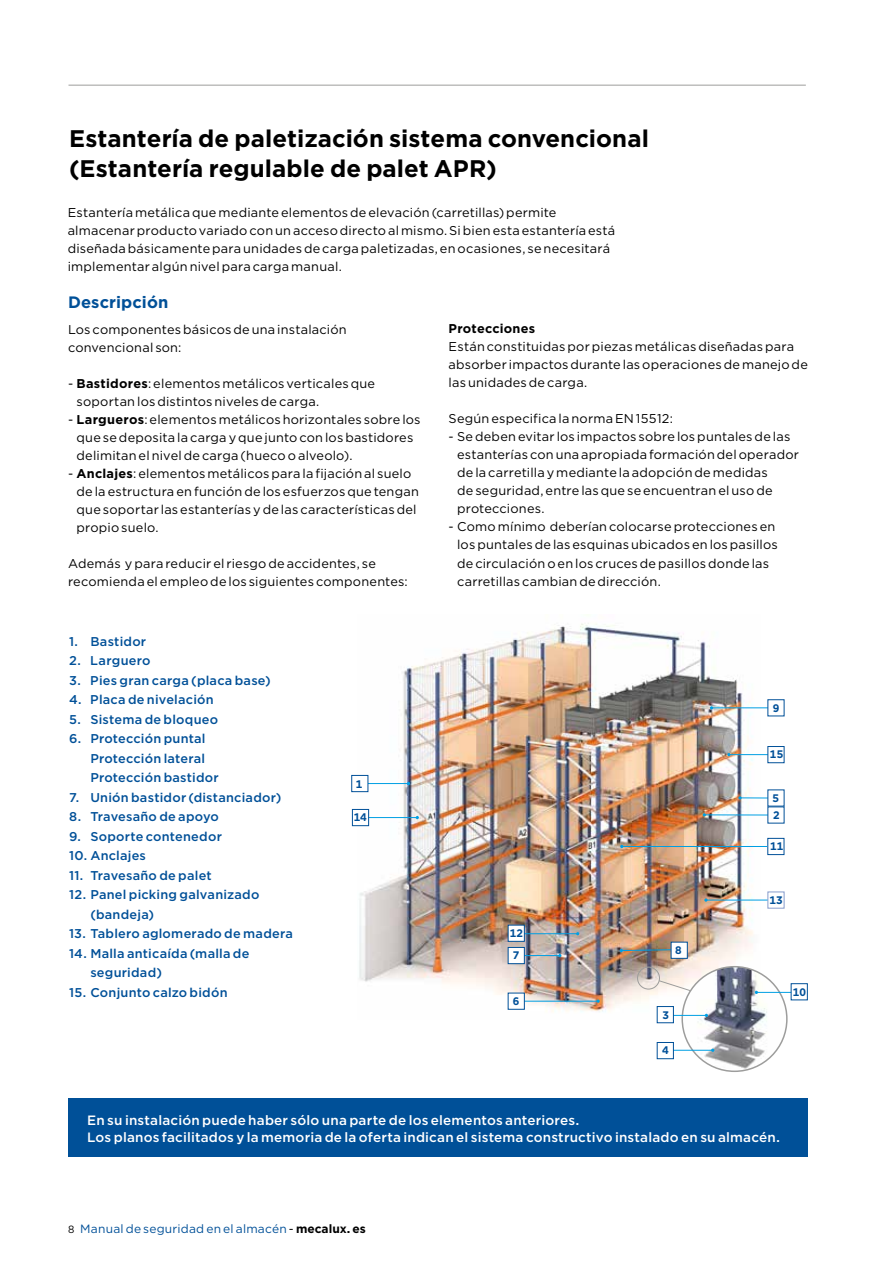
<style>
.page{position:relative;width:893px;height:1263px;background:#fff}
.page>*{position:absolute;margin:0;border:0;box-sizing:border-box;transform-origin:0 0}
.t1{font:700 24px/30px "Gotham";letter-spacing:.005em;color:#000}
.t2{font:700 16.5px "Gotham";letter-spacing:.005em;color:#005098}
.t3{font:500 13.5px/17.2px "Gotham";letter-spacing:.015em;color:#fff}
.t4{font:12.75px/18px "Gotham";letter-spacing:.015em;color:#000}
.t5{font:500 12.75px/19.5px "Gotham";letter-spacing:.02em;color:#005098}
.t6{font:700 12.75px "Gotham";letter-spacing:.015em;color:#000}
.t7{font:12px "Gotham";letter-spacing:.02em;color:#005098}
.t8{font:700 10.95px "Gotham";letter-spacing:.01em;color:#005098}
.s1{font-weight:700}
.s2{font-size:10.5px;color:#000}
.s3{color:#000}
.s4{font-weight:700;color:#000}
</style>
<div class="page">
<hr style="left:68px;top:85px;width:738px;height:1px;background:#9d9d9c">
<div style="left:69px;top:1098px;width:739px;height:59px;background:#005098"></div>
<img style="left:357px;top:623px;width:403px;height:397px">
<hr style="left:368px;top:817px;width:49px;height:1px;background:#009fe3">
<div style="left:352px;top:809px;width:17px;height:17px;background:#fff;border:1px solid #005098"></div>
<hr style="left:367px;top:783px;width:41px;height:1px;background:#009fe3">
<div style="left:351px;top:775px;width:17px;height:17px;background:#fff;border:1px solid #005098"></div>
<hr style="left:524px;top:955px;width:36px;height:1px;background:#009fe3">
<div style="left:508px;top:947px;width:17px;height:17px;background:#fff;border:1px solid #005098"></div>
<hr style="left:524px;top:1001px;width:74px;height:1px;background:#009fe3">
<svg style="left:596px;top:999px;width:4px;height:4px"></svg>
<div style="left:508px;top:993px;width:17px;height:16px;background:#fff;border:1px solid #005098"></div>
<hr style="left:524px;top:933px;width:54px;height:1px;background:#009fe3">
<div style="left:508px;top:925px;width:17px;height:16px;background:#fff;border:1px solid #005098"></div>
<hr style="left:729px;top:754px;width:39px;height:1px;background:#009fe3">
<div style="left:768px;top:746px;width:16px;height:17px;background:#fff;border:1px solid #005098"></div>
<hr style="left:706px;top:900px;width:62px;height:1px;background:#009fe3">
<hr style="left:711px;top:707px;width:57px;height:1px;background:#009fe3">
<hr style="left:704px;top:814px;width:64px;height:1px;background:#009fe3">
<svg style="left:738px;top:796px;width:30px;height:3px"></svg>
<svg style="left:620px;top:949px;width:51px;height:3px"></svg>
<div style="left:671px;top:942px;width:16px;height:16px;background:#fff"></div>
<div style="left:768px;top:838px;width:16px;height:17px;background:#fff;border:1px solid #005098"></div>
<hr style="left:622px;top:846px;width:145px;height:1px;background:#009fe3">
<div style="left:637px;top:967px;width:23px;height:22px;border:1px solid #9d9d9c;border-radius:50%"></div>
<svg style="left:658px;top:980px;width:41px;height:18px"></svg>
<img style="left:682px;top:967px;width:105px;height:104px;border-radius:52px">
<div style="left:681px;top:966px;width:107px;height:106px;border:2px solid #9d9d9c;border-radius:50%"></div>
<hr style="left:666px;top:1015px;width:40px;height:1px;background:#009fe3">
<div style="left:657px;top:1006px;width:17px;height:17px;background:#fff;border:1px solid #005098"></div>
<hr style="left:666px;top:1050px;width:47px;height:1px;background:#009fe3">
<div style="left:657px;top:1042px;width:17px;height:17px;background:#fff;border:1px solid #005098"></div>
<hr style="left:756px;top:992px;width:45px;height:1px;background:#009fe3">
<div style="left:791px;top:983px;width:16px;height:17px;background:#fff;border:1px solid #005098"></div>
<h1 class="t1" style="left:69px;top:124px;width:581px">Estantería de paletización sistema convencional (Estantería regulable de palet APR)</h1>
<p class="t4" style="left:68px;top:203px;width:549px">Estantería metálica que mediante elementos de elevación (carretillas) permite almacenar producto variado con un acceso directo al mismo. Si bien esta estantería está diseñada básicamente para unidades de carga paletizadas, en ocasiones, se necesitará implementar algún nivel para carga manual.</p>
<p class="t2" style="left:68px;top:291px;width:102px">Descripción</p>
<p class="t4" style="left:68px;top:320px;width:280px">Los componentes básicos de una instalación convencional son:</p>
<p class="t4" style="left:77px;top:374px;width:300px;text-indent:-9px">- <span class="s1">Bastidores</span>: elementos metálicos verticales que soportan los distintos niveles de carga.</p>
<p class="t4" style="left:77px;top:410px;width:346px;text-indent:-9px">- <span class="s1">Largueros</span>: elementos metálicos horizontales sobre los que se deposita la carga y que junto con los bastidores delimitan el nivel de carga (hueco o alveolo).</p>
<p class="t4" style="left:77px;top:464px;width:344px;text-indent:-9px">- <span class="s1">Anclajes</span>: elementos metálicos para la fijación al suelo de la estructura en función de los esfuerzos que tengan que soportar las estanterías y de las características del propio suelo.</p>
<p class="t4" style="left:68px;top:554px;width:341px">Además y para reducir el riesgo de accidentes, se recomienda el empleo de los siguientes componentes:</p>
<p class="t5" style="left:69px;top:631px;width:79px">1. Bastidor</p>
<p class="t5" style="left:69px;top:651px;width:83px">2. Larguero</p>
<p class="t5" style="left:69px;top:670px;width:203px">3. Pies gran carga (placa base)</p>
<p class="t5" style="left:69px;top:690px;width:146px">4. Placa de nivelación</p>
<p class="t5" style="left:69px;top:709px;width:151px">5. Sistema de bloqueo</p>
<p class="t5" style="left:90px;top:729px;width:130px;text-indent:-21px">6. Protección puntal<br>Protección lateral<br>Protección bastidor</p>
<p class="t5" style="left:69px;top:787px;width:214px">7. Unión bastidor (distanciador)</p>
<p class="t5" style="left:69px;top:807px;width:151px">8. Travesaño de apoyo</p>
<p class="t5" style="left:69px;top:826px;width:154px">9. Soporte contenedor</p>
<p class="t5" style="left:69px;top:846px;width:78px">10. Anclajes</p>
<p class="t5" style="left:69px;top:865px;width:144px">11. Travesaño de palet</p>
<p class="t5" style="left:90px;top:885px;width:171px;text-indent:-21px">12. Panel picking galvanizado (bandeja)</p>
<p class="t5" style="left:69px;top:924px;width:225px">13. Tablero aglomerado de madera</p>
<p class="t5" style="left:90px;top:943px;width:161px;text-indent:-21px">14. Malla anticaída (malla de seguridad)</p>
<p class="t5" style="left:69px;top:982px;width:160px">15. Conjunto calzo bidón</p>
<p class="t8" style="left:356px;top:777px;width:8px">1</p>
<p class="t8" style="left:354px;top:810px;width:15px">14</p>
<p class="t6" style="left:449px;top:320px;width:88px">Protecciones</p>
<p class="t4" style="left:449px;top:338px;width:361px">Están constituidas por piezas metálicas diseñadas para absorber impactos durante las operaciones de manejo de las unidades de carga.</p>
<p class="t4" style="left:449px;top:410px;width:226px">Según especifica la norma EN 15512:</p>
<p class="t4" style="left:457px;top:428px;width:343px;text-indent:-9px">- Se deben evitar los impactos sobre los puntales de las estanterías con una apropiada formación del operador de la carretilla y mediante la adopción de medidas<br>de seguridad, entre las que se encuentran el uso de protecciones.</p>
<p class="t4" style="left:457px;top:518px;width:322px;text-indent:-9px">- Como mínimo deberían colocarse protecciones en los puntales de las esquinas ubicados en los pasillos de circulación o en los cruces de pasillos donde las carretillas cambian de dirección.</p>
<p class="t8" style="left:773px;top:701px;width:8px">9</p>
<p class="t8" style="left:770px;top:747px;width:15px">15</p>
<p class="t8" style="left:772px;top:791px;width:8px">5</p>
<p class="t8" style="left:773px;top:808px;width:8px">2</p>
<p class="t8" style="left:770px;top:839px;width:15px">11</p>
<p class="t8" style="left:510px;top:926px;width:15px">12</p>
<p class="t8" style="left:513px;top:948px;width:8px">7</p>
<p class="t8" style="left:513px;top:994px;width:8px">6</p>
<p class="t8" style="left:675px;top:942px;width:8px">8</p>
<p class="t8" style="left:662px;top:1008px;width:8px">3</p>
<p class="t8" style="left:662px;top:1043px;width:8px">4</p>
<p class="t8" style="left:769px;top:893px;width:15px">13</p>
<p class="t8" style="left:793px;top:985px;width:15px">10</p>
<p class="t3" style="left:87px;top:1111px;width:694px">En su instalación puede haber sólo una parte de los elementos anteriores.<br>Los planos facilitados y la memoria de la oferta indican el sistema constructivo instalado en su almacén.</p>
<p class="t7" style="left:68px;top:1221px;width:299px"><span class="s2">8</span> Manual de seguridad en el almacén <span class="s3">-</span> <span class="s4">mecalux. es</span></p>
</div>
